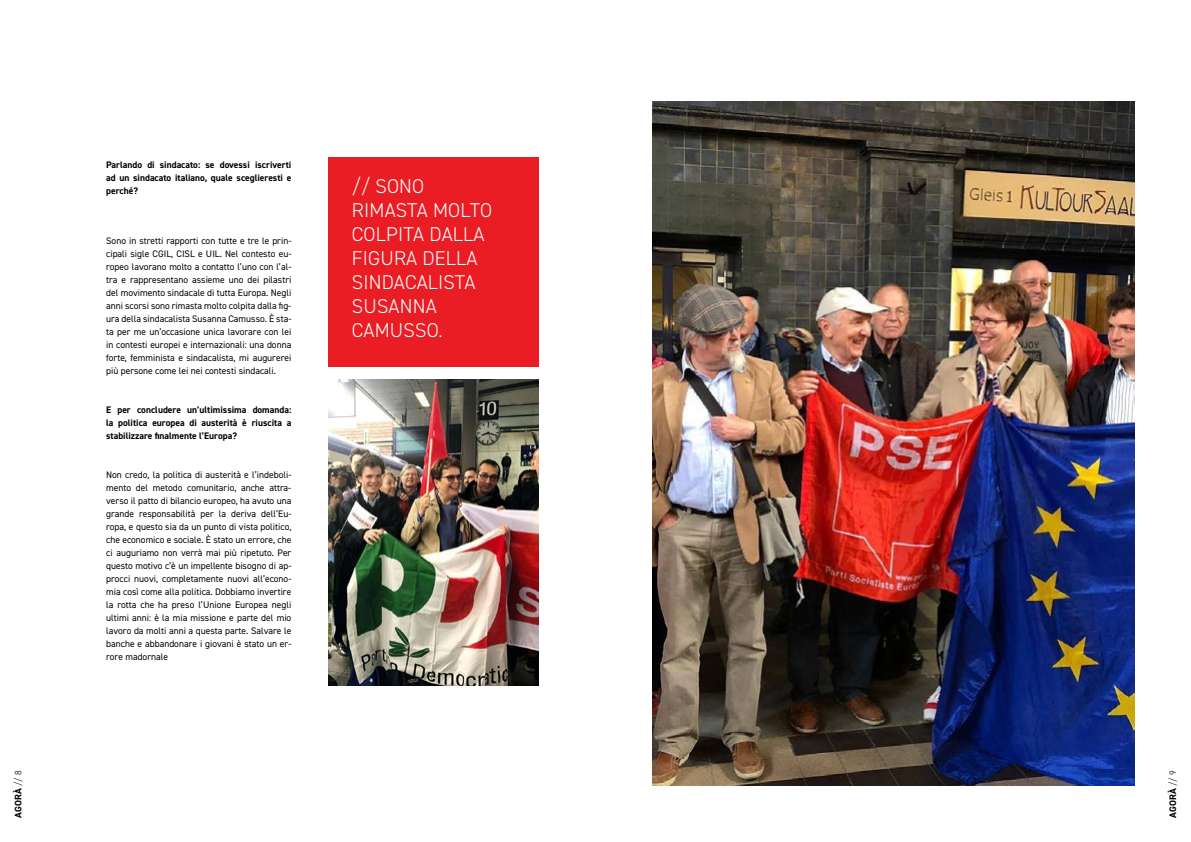
<style>
.page{position:relative;width:1191px;height:842px;background:#fff}
.page>*{position:absolute;margin:0;border:0;box-sizing:border-box;transform-origin:0 0}
.t1{font:300 20px/24px "DIN2014";letter-spacing:.01em;color:#fff}
.t2{font:9.5px/13px "DIN2014";color:#000;text-align:justify}
.t3{font:700 9.5px/13px "DIN2014";color:#000;text-align:justify}
.s1{font-weight:300}
</style>
<div class="page">
<img style="left:652px;top:101px;width:482px;height:684px">
<img style="left:328px;top:379px;width:211px;height:306px">
<div style="left:328px;top:157px;width:211px;height:209px;background:#ea1d24"></div>
<p class="t3" style="left:12px;top:818px;width:49px;rotate:-90deg">AGORÀ <span class="s1">// 8</span></p>
<p class="t3" style="left:106px;top:158px;width:187px">Parlando di sindacato: se dovessi iscriverti ad un sindacato italiano, quale sceglieresti e perché?</p>
<p class="t2" style="left:106px;top:234px;width:187px">Sono in stretti rapporti con tutte e tre le prin&shy;cipali sigle CGIL, CISL e UIL. Nel contesto eu&shy;ropeo lavorano molto a contatto l’uno con l’al&shy;tra e rappresentano assieme uno dei pilastri del movimento sindacale di tutta Europa. Negli anni scorsi sono rimasta molto colpita dalla fig&shy;ura della sindacalista Susanna Camusso. È sta&shy;ta per me un’occasione unica lavorare con lei in contesti europei e internazionali: una donna forte, femminista e sindacalista, mi augurerei più persone come lei nei contesti sindacali.</p>
<p class="t3" style="left:106px;top:403px;width:187px">E per concludere un’ultimissima domanda: la politica europea di austerità è riuscita a stabilizzare finalmente l’Europa?</p>
<p class="t2" style="left:106px;top:468px;width:187px">Non credo, la politica di austerità e l’indeboli&shy;mento del metodo comunitario, anche attra&shy;verso il patto di bilancio europeo, ha avuto una grande responsabilità per la deriva dell’Eu&shy;ropa, e questo sia da un punto di vista politico, che economico e sociale. È stato un errore, che ci auguriamo non verrà mai più ripetuto. Per questo motivo c’è un impellente bisogno di ap&shy;procci nuovi, completamente nuovi all’econo&shy;mia così come alla politica. Dobbiamo invertire la rotta che ha preso l’Unione Europea negli ultimi anni: è la mia missione e parte del mio lavoro da molti anni a questa parte. Salvare le banche e abbandonare i giovani è stato un er&shy;rore madornale</p>
<h1 class="t1" style="left:352px;top:174px;width:142px">// SONO<br>RIMASTA MOLTO<br>COLPITA DALLA<br>FIGURA DELLA<br>SINDACALISTA<br>SUSANNA<br>CAMUSSO.</h1>
<p class="t3" style="left:1166px;top:818px;width:49px;rotate:-90deg">AGORÀ <span class="s1">// 9</span></p>
</div>
